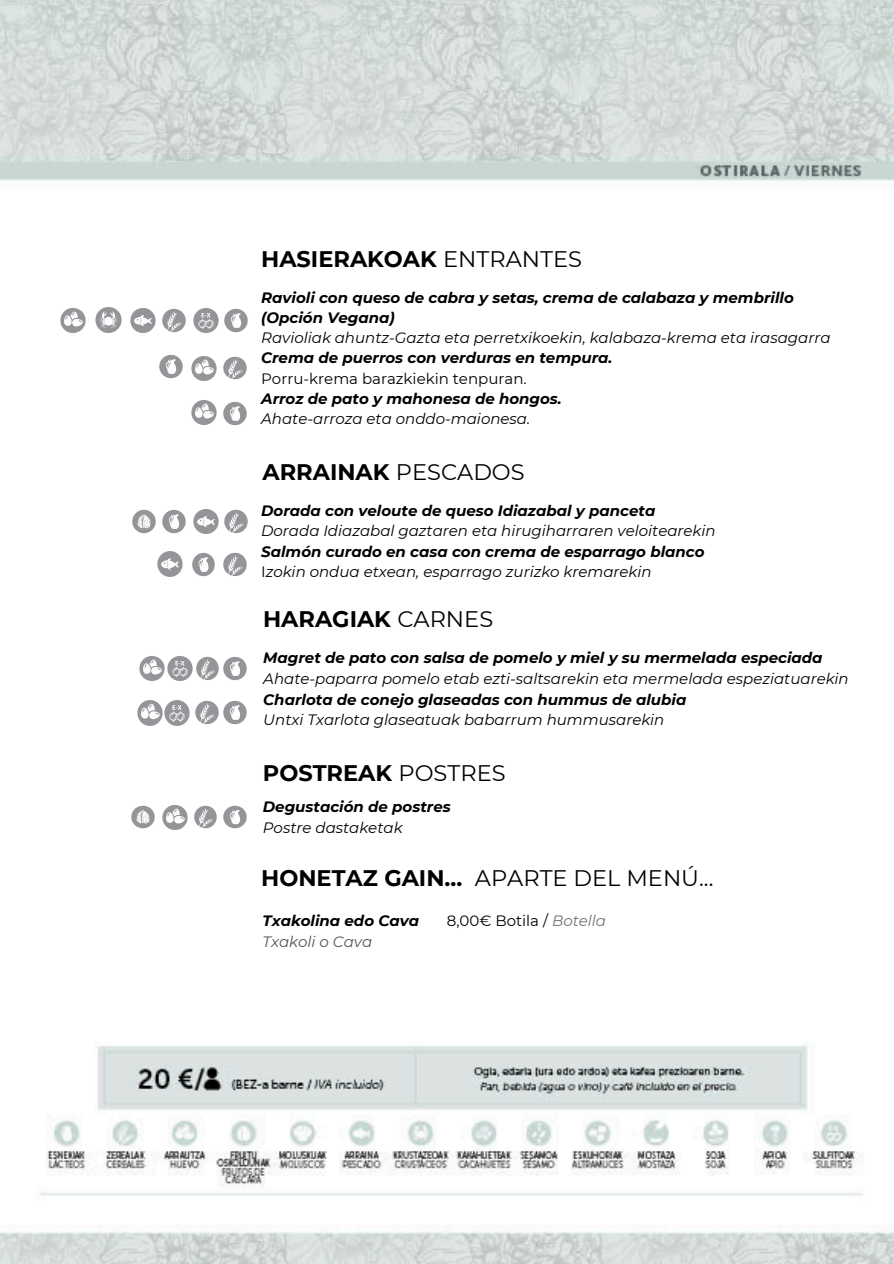
<style>
.page{position:relative;width:894px;height:1264px;background:#fff}
.page>*{position:absolute;margin:0;border:0;box-sizing:border-box;transform-origin:0 0}
.t1{font:700 22.5px "Montserrat";color:#000}
.t2{font:22.5px "Montserrat";color:#000}
.t3{font:italic 700 15px/20.2px "Montserrat";color:#000}
.t4{font:italic 15px "Montserrat";color:#000}
.t5{font:15px "Montserrat";color:#000}
.t6{font:italic 15px "Montserrat";color:#545454}
.s1{font-weight:400}
.s2{font-style:normal}
.s3{font-weight:700}
.s4{font-style:italic;color:#737373}
</style>
<div class="page">
<img style="left:0;top:0;width:893px;height:1263px">
<img style="left:222px;top:804px;width:25px;height:26px">
<img style="left:193px;top:804px;width:25px;height:26px">
<img style="left:161px;top:803px;width:27px;height:28px">
<img style="left:131px;top:804px;width:24px;height:26px">
<img style="left:222px;top:355px;width:25px;height:26px">
<img style="left:223px;top:307px;width:25px;height:26px">
<img style="left:129px;top:306px;width:27px;height:28px">
<img style="left:192px;top:306px;width:27px;height:28px">
<img style="left:161px;top:307px;width:25px;height:26px">
<img style="left:94px;top:305px;width:28px;height:30px">
<img style="left:60px;top:306px;width:27px;height:28px">
<img style="left:222px;top:655px;width:25px;height:26px">
<img style="left:138px;top:654px;width:55px;height:28px">
<img style="left:195px;top:655px;width:25px;height:26px">
<img style="left:222px;top:551px;width:25px;height:26px">
<img style="left:191px;top:551px;width:25px;height:26px">
<img style="left:156px;top:549px;width:27px;height:30px">
<img style="left:192px;top:507px;width:27px;height:28px">
<img style="left:223px;top:508px;width:25px;height:26px">
<img style="left:161px;top:508px;width:25px;height:26px">
<img style="left:132px;top:508px;width:24px;height:26px">
<img style="left:190px;top:354px;width:27px;height:28px">
<img style="left:222px;top:400px;width:25px;height:26px">
<img style="left:190px;top:398px;width:27px;height:28px">
<img style="left:222px;top:700px;width:25px;height:25px">
<img style="left:195px;top:700px;width:24px;height:25px">
<img style="left:136px;top:699px;width:54px;height:28px">
<img style="left:158px;top:353px;width:25px;height:26px">
<p class="t1" style="left:261px;top:245px;width:322px">HASIERAKOAK <span class="s1">ENTRANTES</span></p>
<p class="t3" style="left:261px;top:287px;width:534px">Ravioli con queso de cabra y setas, crema de calabaza y membrillo (Opción Vegana)</p>
<p class="t4" style="left:261px;top:329px;width:570px">Ravioliak ahuntz-Gazta eta perretxikoekin, kalabaza-krema eta irasagarra</p>
<p class="t3" style="left:261px;top:348px;width:353px">Crema de puerros con verduras en tempura.</p>
<p class="t5" style="left:261px;top:369px;width:267px">Porru-krema barazkiekin tenpuran.</p>
<p class="t3" style="left:261px;top:388px;width:302px">Arroz de pato y mahonesa de hongos.</p>
<p class="t4" style="left:261px;top:410px;width:270px">Ahate-arroza eta onddo-maionesa.</p>
<p class="t1" style="left:262px;top:458px;width:264px">ARRAINAK <span class="s1">PESCADOS</span></p>
<p class="t3" style="left:261px;top:501px;width:395px">Dorada con veloute de queso Idiazabal y panceta</p>
<p class="t4" style="left:261px;top:522px;width:456px">Dorada Idiazabal gaztaren eta hirugiharraren veloitearekin</p>
<p class="t3" style="left:261px;top:541px;width:445px">Salmón curado en casa con crema de esparrago blanco</p>
<p class="t4" style="left:261px;top:562px;width:392px"><span class="s2">I</span>zokin ondua etxean, esparrago zurizko kremarekin</p>
<p class="t1" style="left:263px;top:605px;width:231px">HARAGIAK <span class="s1">CARNES</span></p>
<p class="t3" style="left:263px;top:647px;width:560px">Magret de pato con salsa de pomelo y miel y su mermelada especiada</p>
<p class="t4" style="left:263px;top:669px;width:586px">Ahate-paparra pomelo etab ezti-saltsarekin eta mermelada espeziatuarekin</p>
<p class="t3" style="left:263px;top:689px;width:424px">Charlota de conejo glaseadas con hummus de alubia</p>
<p class="t4" style="left:263px;top:711px;width:402px">Untxi Txarlota glaseatuak babarrum hummusarekin</p>
<p class="t1" style="left:263px;top:759px;width:244px">POSTREAK <span class="s1">POSTRES</span></p>
<p class="t3" style="left:263px;top:796px;width:189px">Degustación de postres</p>
<p class="t4" style="left:263px;top:818px;width:141px">Postre dastaketak</p>
<p class="t2" style="left:261px;top:864px;width:453px"><span class="s3">HONETAZ GAIN...</span> APARTE DEL MENÚ...</p>
<p class="t3" style="left:262px;top:910px;width:158px">Txakolina edo Cava</p>
<p class="t6" style="left:262px;top:932px;width:111px">Txakoli o Cava</p>
<p class="t5" style="left:446px;top:911px;width:161px">8,00€ Botila / <span class="s4">Botella</span></p>
</div>
